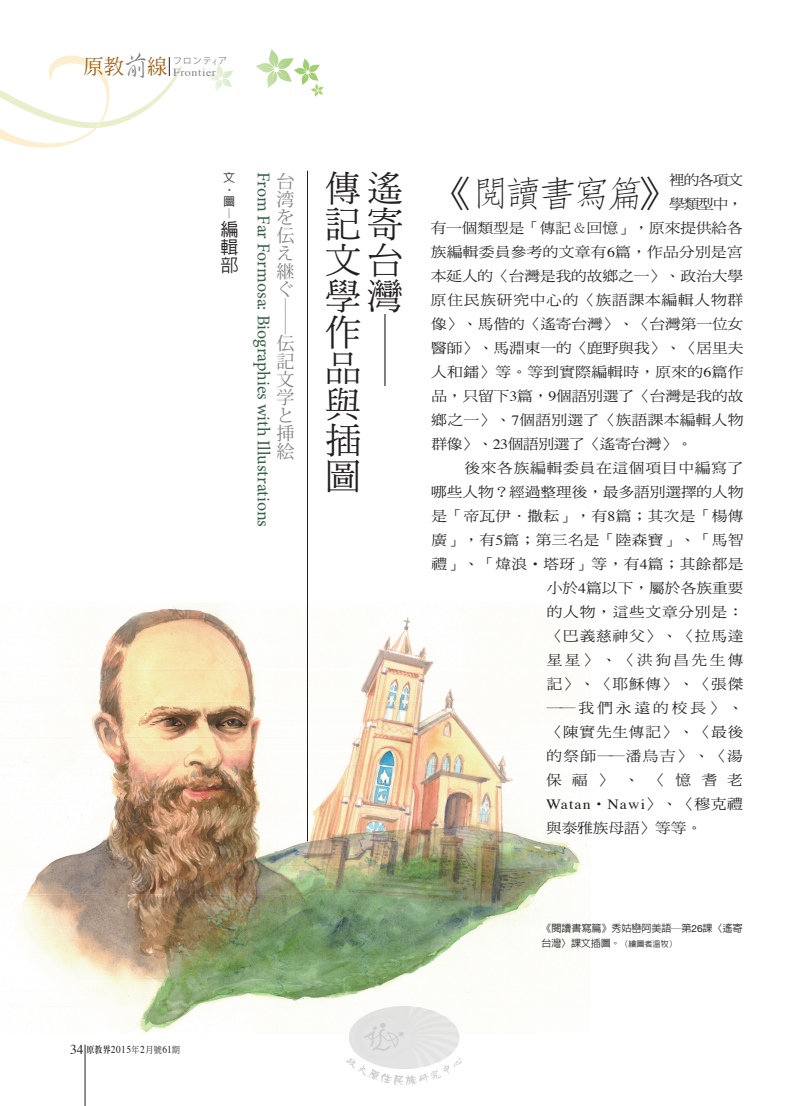
<style>
.page{position:relative;width:808px;height:1106px;background:#fff}
.page>*{position:absolute;margin:0;border:0;box-sizing:border-box;transform-origin:0 0}
.t1{font:36px/36px "DF Ming Std W5";color:#231f20;text-align:justify}
.t2{font:300 35.7px "AR Fang Song B5 HK";letter-spacing:-.15em;color:#231f20;scale:1.11 1}
.t3{font:18px "Minion Pro";letter-spacing:-.005em;color:#365f45}
.t4{font:18px/18px "Koz Min Pro";color:#808285}
.t5{font:500 18px/18px "AR Hei B5";color:#231f20;text-align:justify}
.t6{font:14.1px "DF Ming Std W5";letter-spacing:.015em;color:#231f20;scale:1.11 1}
.t7{font:14.1px "DF Ming Std W5";letter-spacing:-.01em;color:#231f20;scale:1.11 1}
.t8{font:14.1px "DF Ming Std W5";letter-spacing:.045em;color:#231f20;scale:1.11 1}
.t9{font:14.1px "DF Ming Std W5";letter-spacing:-.025em;color:#231f20;scale:1.11 1}
.t10{font:14.1px "Times";letter-spacing:.075em;color:#231f20;scale:1.11 1}
.t11{font:14.1px "DF Ming Std W5";letter-spacing:.15em;color:#231f20;scale:1.11 1}
.t12{font:14.1px "DF Ming Std W5";letter-spacing:.185em;color:#231f20;scale:1.11 1}
.t13{font:500 12px/12px "AR Hei B5";color:#231f20}
.t14{font:10.8px "Times";letter-spacing:.05em;color:#808285;scale:1.11 1}
.t15{font:10.5px "Times";letter-spacing:.05em;color:#231f20;scale:.9 1}
.t16{font:500 10.2px/15px "AR Hei B5";letter-spacing:-.015em;color:#231f20}
.t17{font:9px "Koz Go Pr 6 N";color:#808285}
.s1{font-family:"AR Xing Shu B5";font-weight:500;font-size:27.75px}
.s2{font-family:"DF Ming Std W3"}
.s3{font-family:"Times"}
.s4{font-family:"DF Ming Std W5"}
.s5{font-family:"Helvetica Neue";font-weight:400}
.s6{font-size:8.1px}
.s7{font-size:13.5px}
.s8{font-family:"AR Ming B5";font-weight:800;font-size:9px}
.s9{font-family:"DF Ming Std W5";font-size:9px}
</style>
<div class="page">
<svg style="left:256px;top:49px;width:68px;height:48px"></svg>
<svg style="left:208px;top:65px;width:25px;height:26px"></svg>
<hr style="left:85px;top:1044px;width:1px;height:62px;background:#231f20">
<svg style="left:0;top:55px;width:182px;height:93px"></svg>
<img style="left:3px;top:603px;width:584px;height:431px">
<hr style="left:307px;top:171px;width:1px;height:670px;background:#231f20">
<img style="left:347px;top:1006px;width:114px;height:78px">
<p class="t14" style="left:83px;top:62px;width:121px"><sup>原教</sup><span class="s1">前</span><sup>線</sup> Frontier</p>
<p class="t17" style="left:173px;top:55px;width:56px">フロンテ<sub>ｲ</sub>ア</p>
<p class="t13" style="left:223px;top:172px;width:13px">文</p>
<p class="t3" style="left:276px;top:172px;width:356px;rotate:90deg">From Far Formosa: Biographies with Illustrations</p>
<p class="t4" style="left:276px;top:171px;width:19px">台湾を伝え継ぐ― ―伝記文学と挿絵</p>
<p class="t13" style="left:235px;top:184px;width:13px;rotate:90deg">‧</p>
<p class="t13" style="left:223px;top:196px;width:12px">圖︱</p>
<p class="t5" style="left:220px;top:220px;width:19px">編輯部</p>
<h1 class="t1" style="left:325px;top:169px;width:78px">傳遙記寄文台學灣</h1>
<h1 class="t1" style="left:404px;top:314px;width:73px;rotate:90deg">──</h1>
<h1 class="t1" style="left:325px;top:313px;width:37px">作品與插圖</h1>
<h2 class="t2" style="left:431px;top:176px;width:225px">《閱讀書寫篇》</h2>
<p class="t6" style="left:669px;top:172px;width:68px">裡的各項文</p>
<p class="t6" style="left:669px;top:196px;width:68px">學類型中，</p>
<p class="t7" style="left:431px;top:220px;width:283px">有一個類型是「傳記<span class="s2">＆</span>回憶」，原來提供給各</p>
<p class="t6" style="left:431px;top:244px;width:283px">族編輯委員參考的文章有<span class="s3">6</span>篇，作品分別是宮</p>
<p class="t7" style="left:431px;top:268px;width:283px">本延人的〈台灣是我的故鄉之一〉、政治大學</p>
<p class="t8" style="left:431px;top:292px;width:283px">原住民族研究中心的〈族語課本編輯人物群</p>
<p class="t7" style="left:431px;top:316px;width:283px">像〉、馬偕的〈遙寄台灣〉、〈台灣第一位女</p>
<p class="t7" style="left:431px;top:340px;width:283px">醫師〉、馬淵東一的〈鹿野與我〉、〈居里夫</p>
<p class="t6" style="left:431px;top:364px;width:283px">人和鐳〉等。等到實際編輯時，原來的<span class="s3">6</span>篇作</p>
<p class="t7" style="left:431px;top:388px;width:283px">品，只留下<span class="s3">3</span>篇，<span class="s3">9</span>個語別選了〈台灣是我的故</p>
<p class="t6" style="left:431px;top:412px;width:283px">鄉之一〉、<span class="s3">7</span>個語別選了〈族語課本編輯人物</p>
<p class="t9" style="left:431px;top:436px;width:237px">群像〉、<span class="s3">23</span>個語別選了〈遙寄台灣〉。</p>
<p class="t8" style="left:464px;top:460px;width:253px">後來各族編輯委員在這個項目中編寫了</p>
<p class="t7" style="left:431px;top:484px;width:283px">哪些人物？經過整理後，最多語別選擇的人物</p>
<p class="t6" style="left:431px;top:508px;width:283px">是「帝瓦伊．撒耘」，有<span class="s3">8</span>篇；其次是「楊傳</p>
<p class="t6" style="left:431px;top:532px;width:283px">廣」，有<span class="s3">5</span>篇；第三名是「陸森寶」、「馬智</p>
<p class="t6" style="left:431px;top:556px;width:283px">禮」、「煒浪‧塔玡」等，有<span class="s3">4</span>篇；其餘都是</p>
<p class="t6" style="left:547px;top:580px;width:179px">小於<span class="s3">4</span>篇以下，屬於各族重要</p>
<p class="t8" style="left:547px;top:604px;width:179px">的人物，這些文章分別是：</p>
<p class="t8" style="left:547px;top:628px;width:179px">〈巴義慈神父〉、〈拉馬達</p>
<p class="t11" style="left:547px;top:652px;width:179px">星星〉、〈洪狗昌先生傳</p>
<p class="t6" style="left:547px;top:676px;width:179px">記〉、〈耶穌傳〉、〈張傑</p>
<p class="t12" style="left:547px;top:700px;width:179px">──我們永遠的校長〉、</p>
<p class="t8" style="left:547px;top:724px;width:179px">〈陳實先生傳記〉、〈最後</p>
<p class="t6" style="left:547px;top:748px;width:178px">的祭師──潘烏吉〉、〈湯</p>
<p class="t6" style="left:546px;top:772px;width:179px">保福〉、〈憶耆老</p>
<p class="t10" style="left:546px;top:791px;width:179px">Watan<span class="s4">‧</span>Nawi<span class="s4">〉、〈穆克禮</span></p>
<p class="t7" style="left:546px;top:820px;width:142px">與泰雅族母語〉等等。</p>
<p class="t16" style="left:541px;top:921px;width:203px">《閱讀書寫篇》秀姑巒阿美語─第<span class="s5">26</span>課〈遙寄台灣〉課文插圖。<span class="s6">（繪圖者溫牧）</span></p>
<p class="t15" style="left:70px;top:1039px;width:124px"><span class="s7">34</span> <span class="s8">原教界</span>2015<span class="s9">年</span>2<span class="s9">月號</span>61<span class="s9">期</span></p>
</div>
